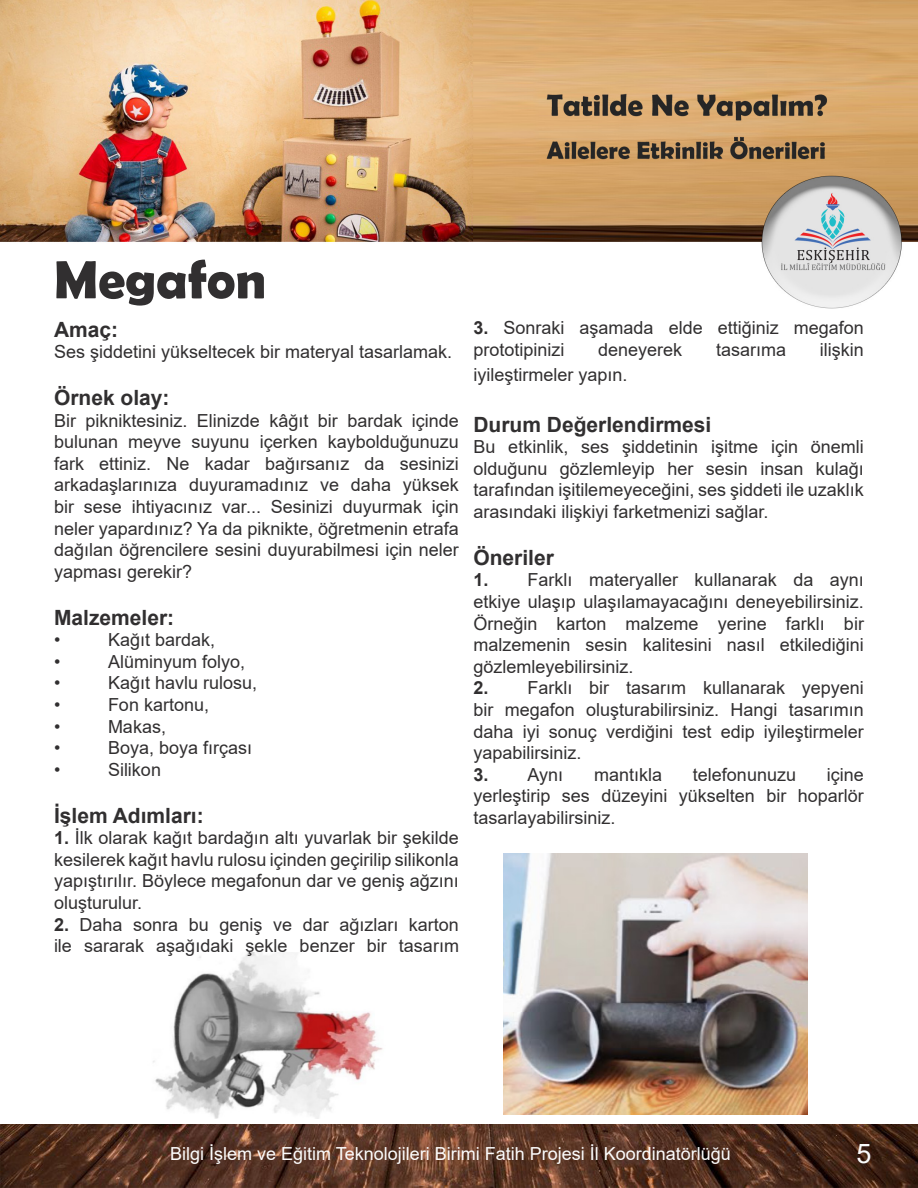
<style>
.page{position:relative;width:918px;height:1188px;background:#fff}
.page>*{position:absolute;margin:0;border:0;box-sizing:border-box;transform-origin:0 0}
.t1{font:700 54px "Berlin Sans FB Demi";color:#312f30}
.t2{font:27px "Arial";color:#fafafa}
.t3{font:700 21px "Arial";color:#312f30}
.t4{font:18px/21.6px "Arial";color:#312f30;text-align:justify}
.t5{font:18px "Arial";color:#fcfcfc}
.s1{font-weight:700}
</style>
<div class="page">
<img style="left:0;top:0;width:918px;height:309px">
<img style="left:0;top:1124px;width:918px;height:64px">
<img style="left:153px;top:952px;width:230px;height:166px">
<img style="left:503px;top:853px;width:305px;height:261px">
<p class="t1" style="left:54px;top:248px;width:214px">Megafon</p>
<p class="t3" style="left:54px;top:314px;width:66px">Amaç:</p>
<p class="t4" style="left:54px;top:341px;width:400px">Ses şiddetini yükseltecek bir materyal tasarlamak.</p>
<p class="t3" style="left:54px;top:383px;width:117px">Örnek olay:</p>
<p class="t4" style="left:54px;top:409px;width:406px">Bir pikniktesiniz. Elinizde kâğıt bir bardak içinde bulunan meyve suyunu içerken kaybolduğunuzu fark ettiniz. Ne kadar bağırsanız da sesinizi arkadaşlarınıza duyuramadınız ve daha yüksek bir sese ihtiyacınız var... Sesinizi duyurmak için neler yapardınız? Ya da piknikte, öğretmenin etrafa dağılan öğrencilere sesini duyurabilmesi için neler yapması gerekir?</p>
<p class="t3" style="left:54px;top:602px;width:122px">Malzemeler:</p>
<p class="t4" style="left:54px;top:629px;width:8px">•</p>
<p class="t4" style="left:108px;top:629px;width:109px">Kağıt bardak,</p>
<p class="t4" style="left:54px;top:651px;width:8px">•</p>
<p class="t4" style="left:108px;top:651px;width:139px">Alüminyum folyo,</p>
<p class="t4" style="left:54px;top:672px;width:8px">•</p>
<p class="t4" style="left:108px;top:672px;width:151px">Kağıt havlu rulosu,</p>
<p class="t4" style="left:54px;top:694px;width:8px">•</p>
<p class="t4" style="left:108px;top:694px;width:103px">Fon kartonu,</p>
<p class="t4" style="left:54px;top:715px;width:8px">•</p>
<p class="t4" style="left:108px;top:715px;width:60px">Makas,</p>
<p class="t4" style="left:54px;top:737px;width:8px">•</p>
<p class="t4" style="left:108px;top:737px;width:146px">Boya, boya fırçası</p>
<p class="t4" style="left:54px;top:759px;width:8px">•</p>
<p class="t4" style="left:108px;top:759px;width:55px">Silikon</p>
<p class="t3" style="left:54px;top:800px;width:151px">İşlem Adımları:</p>
<p class="t4" style="left:54px;top:827px;width:406px"><span class="s1">1.</span> İlk olarak kağıt bardağın altı yuvarlak bir şekilde kesilerek kağıt havlu rulosu içinden geçirilip silikonla yapıştırılır. Böylece megafonun dar ve geniş ağzını oluşturulur.</p>
<p class="t4" style="left:54px;top:913px;width:406px"><span class="s1">2.</span> Daha sonra bu geniş ve dar ağızları karton ile sararak aşağıdaki şekle benzer bir tasarım</p>
<p class="t4" style="left:473px;top:317px;width:392px"><span class="s1">3.</span> Sonraki aşamada elde ettiğiniz megafon prototipinizi</p>
<p class="t4" style="left:598px;top:339px;width:86px">deneyerek</p>
<p class="t4" style="left:716px;top:339px;width:72px">tasarıma</p>
<p class="t4" style="left:820px;top:339px;width:45px">ilişkin</p>
<p class="t4" style="left:473px;top:364px;width:156px">iyileştirmeler yapın.</p>
<p class="t3" style="left:473px;top:409px;width:240px">Durum Değerlendirmesi</p>
<p class="t4" style="left:473px;top:436px;width:392px">Bu etkinlik, ses şiddetinin işitme için önemli olduğunu gözlemleyip her sesin insan kulağı tarafından işitilemeyeceğini, ses şiddeti ile uzaklık arasındaki ilişkiyi farketmenizi sağlar.</p>
<p class="t3" style="left:473px;top:543px;width:82px">Öneriler</p>
<p class="t4" style="left:473px;top:569px;width:392px"><span class="s1">1.</span> Farklı materyaller kullanarak da aynı etkiye ulaşıp ulaşılamayacağını deneyebilirsiniz.<br>Örneğin karton malzeme yerine farklı bir malzemenin sesin kalitesini nasıl etkilediğini gözlemleyebilirsiniz.</p>
<p class="t4" style="left:473px;top:677px;width:392px"><span class="s1">2.</span> Farklı bir tasarım kullanarak yepyeni bir megafon oluşturabilirsiniz. Hangi tasarımın daha iyi sonuç verdiğini test edip iyileştirmeler yapabilirsiniz.</p>
<p class="t4" style="left:473px;top:764px;width:91px"><span class="s1">3.</span> Aynı</p>
<p class="t4" style="left:594px;top:764px;width:70px">mantıkla</p>
<p class="t4" style="left:693px;top:764px;width:105px">telefonunuzu</p>
<p class="t4" style="left:473px;top:764px;width:392px;text-indent:354px">içine yerleştirip ses düzeyini yükselten bir hoparlör tasarlayabilirsiniz.</p>
<p class="t5" style="left:170px;top:1142px;width:562px">Bilgi İşlem ve Eğitim Teknolojileri Birimi Fatih Projesi İl Koordinatörlüğü</p>
<h2 class="t2" style="left:856px;top:1135px;width:17px">5</h2>
</div>
